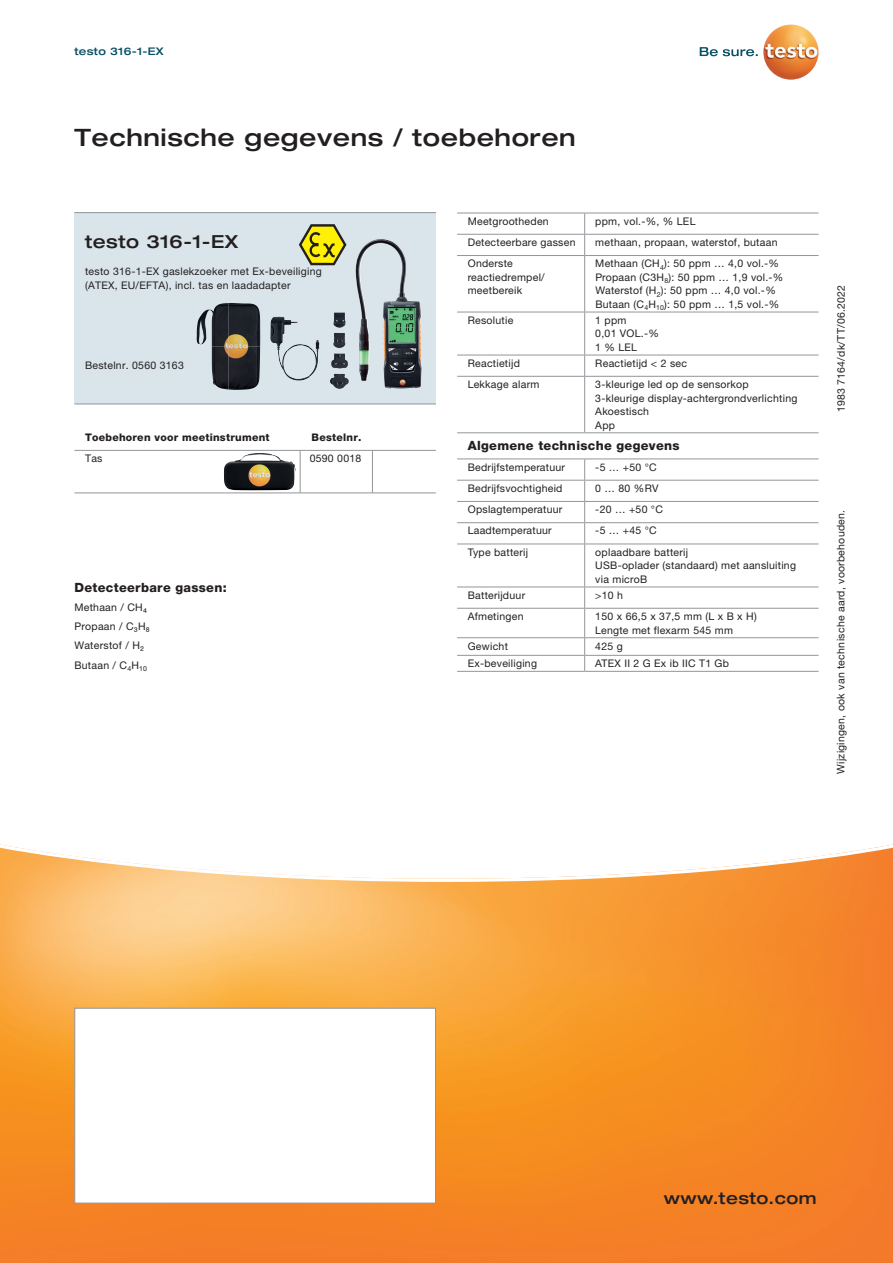
<style>
.page{position:relative;width:893px;height:1263px;background:#fff}
.page>*{position:absolute;margin:0;border:0;box-sizing:border-box;transform-origin:0 0}
.t1{font:500 expanded 24px "Helvetica Neue LTW1 G";letter-spacing:.025em;color:#231f20}
.t2{font:500 expanded 18px "Helvetica Neue LTW1 G";letter-spacing:.025em;color:#231f20}
.t3{font:500 expanded 16.5px "Helvetica Neue LTW1 G";letter-spacing:.025em;color:#231f20}
.t4{font:800 12.75px "Helvetica Neue LTW1 G";letter-spacing:.025em;color:#231f20}
.t5{font:10.5px/13.5px "Helvetica Neue LTW1 G";letter-spacing:.025em;color:#231f20}
.t6{font:800 10.5px "Helvetica Neue LTW1 G";letter-spacing:.025em;color:#231f20}
.t7{font:500 expanded 10.5px "Helvetica Neue LTW1 G";letter-spacing:.025em;color:#074f64}
</style>
<div class="page">
<div style="left:74px;top:213px;width:362px;height:191px;background:#d9e5eb"></div>
<hr style="left:74px;top:212px;width:362px;height:1px;background:#939598">
<hr style="left:74px;top:404px;width:362px;height:1px;background:#939598">
<img style="left:356px;top:239px;width:24px;height:47px">
<svg style="left:700px;top:47px;width:58px;height:9px"></svg>
<img style="left:763px;top:24px;width:56px;height:56px;border-radius:28px">
<svg style="left:0;top:844px;width:893px;height:419px;background:#f79e46"></svg>
<img style="left:270px;top:317px;width:39px;height:34px">
<img style="left:309px;top:313px;width:37px;height:64px">
<img style="left:278px;top:351px;width:31px;height:30px">
<img style="left:197px;top:303px;width:31px;height:41px">
<img style="left:228px;top:303px;width:32px;height:43px">
<img style="left:212px;top:346px;width:48px;height:44px">
<img style="left:224px;top:453px;width:72px;height:37px">
<svg style="left:584px;top:214px;width:1px;height:41px"></svg>
<hr style="left:584px;top:256px;width:1px;height:56px;background:#939598">
<hr style="left:584px;top:312px;width:1px;height:43px;background:#939598">
<svg style="left:584px;top:356px;width:1px;height:20px"></svg>
<hr style="left:584px;top:377px;width:1px;height:55px;background:#939598">
<hr style="left:457px;top:458px;width:128px;height:1px;background:#939598">
<hr style="left:585px;top:458px;width:234px;height:1px;background:#939598">
<hr style="left:457px;top:480px;width:128px;height:1px;background:#939598">
<hr style="left:585px;top:480px;width:234px;height:1px;background:#939598">
<hr style="left:457px;top:501px;width:128px;height:1px;background:#939598">
<hr style="left:585px;top:501px;width:234px;height:1px;background:#939598">
<hr style="left:457px;top:522px;width:128px;height:1px;background:#939598">
<hr style="left:585px;top:522px;width:234px;height:1px;background:#939598">
<svg style="left:584px;top:459px;width:1px;height:85px"></svg>
<hr style="left:457px;top:544px;width:128px;height:1px;background:#939598">
<hr style="left:585px;top:544px;width:234px;height:1px;background:#939598">
<hr style="left:584px;top:544px;width:1px;height:43px;background:#939598">
<hr style="left:457px;top:587px;width:128px;height:1px;background:#939598">
<hr style="left:585px;top:587px;width:234px;height:1px;background:#939598">
<hr style="left:457px;top:608px;width:128px;height:1px;background:#939598">
<hr style="left:585px;top:608px;width:234px;height:1px;background:#939598">
<hr style="left:457px;top:637px;width:128px;height:1px;background:#939598">
<hr style="left:585px;top:637px;width:234px;height:1px;background:#939598">
<hr style="left:457px;top:655px;width:128px;height:1px;background:#939598">
<hr style="left:585px;top:655px;width:234px;height:1px;background:#939598">
<svg style="left:584px;top:587px;width:1px;height:84px"></svg>
<hr style="left:457px;top:671px;width:128px;height:1px;background:#939598">
<hr style="left:585px;top:671px;width:234px;height:1px;background:#939598">
<hr style="left:457px;top:213px;width:128px;height:1px;background:#939598">
<hr style="left:585px;top:213px;width:234px;height:1px;background:#939598">
<hr style="left:457px;top:234px;width:128px;height:1px;background:#939598">
<hr style="left:585px;top:234px;width:234px;height:1px;background:#939598">
<hr style="left:457px;top:255px;width:128px;height:1px;background:#939598">
<hr style="left:585px;top:255px;width:234px;height:1px;background:#939598">
<hr style="left:457px;top:312px;width:128px;height:1px;background:#939598">
<hr style="left:585px;top:312px;width:234px;height:1px;background:#939598">
<hr style="left:457px;top:355px;width:128px;height:1px;background:#939598">
<hr style="left:585px;top:355px;width:234px;height:1px;background:#939598">
<hr style="left:457px;top:376px;width:128px;height:1px;background:#939598">
<hr style="left:585px;top:376px;width:234px;height:1px;background:#939598">
<hr style="left:457px;top:432px;width:128px;height:1px;background:#939598">
<hr style="left:585px;top:432px;width:234px;height:1px;background:#939598">
<div style="left:74px;top:1008px;width:362px;height:195px;background:#fff;border:1px solid #939598"></div>
<img style="left:299px;top:224px;width:48px;height:42px">
<hr style="left:74px;top:450px;width:362px;height:1px;background:#939598">
<hr style="left:74px;top:492px;width:362px;height:1px;background:#939598">
<hr style="left:300px;top:450px;width:1px;height:43px;background:#939598">
<hr style="left:372px;top:450px;width:1px;height:43px;background:#939598">
<p class="t7" style="left:74px;top:44px;width:91px">testo 316-1-EX</p>
<h1 class="t1" style="left:74px;top:122px;width:503px">Technische gegevens / toebehoren</h1>
<h2 class="t2" style="left:85px;top:230px;width:155px">testo 316-1-EX</h2>
<p class="t5" style="left:85px;top:265px;width:238px">testo 316-1-EX gaslekzoeker met Ex-beveiliging (ATEX, EU/EFTA), incl. tas en laadadapter</p>
<p class="t5" style="left:85px;top:359px;width:100px">Bestelnr. 0560 3163</p>
<p class="t6" style="left:85px;top:431px;width:186px">Toebehoren voor meetinstrument</p>
<p class="t6" style="left:311px;top:431px;width:51px">Bestelnr.</p>
<p class="t5" style="left:85px;top:452px;width:19px">Tas</p>
<p class="t5" style="left:310px;top:452px;width:53px">0590 0018</p>
<p class="t4" style="left:74px;top:580px;width:154px">Detecteerbare gassen:</p>
<p class="t5" style="left:74px;top:597px;width:77px;line-height:19.2px">Methaan / CH₄<br>Propaan / C₃H₈<br>Waterstof / H₂<br>Butaan / C<sub>4</sub>H<sub>10</sub></p>
<p class="t5" style="left:468px;top:214px;width:83px">Meetgrootheden</p>
<p class="t5" style="left:595px;top:214px;width:102px">ppm, vol.-%, % LEL</p>
<p class="t5" style="left:468px;top:235px;width:109px">Detecteerbare gassen</p>
<p class="t5" style="left:595px;top:235px;width:184px">methaan, propaan, waterstof, butaan</p>
<p class="t5" style="left:468px;top:257px;width:78px">Onderste reactiedrempel/ meetbereik</p>
<p class="t5" style="left:595px;top:257px;width:190px">Methaan (CH<sub>4</sub>): 50 ppm … 4,0 vol.-% Propaan (C3H<sub>8</sub>): 50 ppm … 1,9 vol.-% Waterstof (H<sub>2</sub>): 50 ppm … 4,0 vol.-% Butaan (C<sub>4</sub>H<sub>10</sub>): 50 ppm … 1,5 vol.-%</p>
<p class="t5" style="left:468px;top:313px;width:47px">Resolutie</p>
<p class="t5" style="left:595px;top:313px;width:65px">1 ppm<br>0,01 VOL.-%<br>1 % LEL</p>
<p class="t5" style="left:468px;top:356px;width:54px">Reactietijd</p>
<p class="t5" style="left:595px;top:356px;width:93px">Reactietijd &lt; 2 sec</p>
<p class="t5" style="left:468px;top:377px;width:73px">Lekkage alarm</p>
<p class="t5" style="left:595px;top:377px;width:204px">3-kleurige led op de sensorkop<br>3-kleurige display-achtergrondverlichting<br>Akoestisch<br>App</p>
<p class="t4" style="left:468px;top:438px;width:213px">Algemene technische gegevens</p>
<p class="t5" style="left:468px;top:460px;width:99px">Bedrijfstemperatuur</p>
<p class="t5" style="left:595px;top:460px;width:63px">-5 … +50 °C</p>
<p class="t5" style="left:468px;top:481px;width:96px">Bedrijfsvochtigheid</p>
<p class="t5" style="left:595px;top:481px;width:65px">0 … 80 %RV</p>
<p class="t5" style="left:468px;top:503px;width:96px">Opslagtemperatuur</p>
<p class="t5" style="left:595px;top:503px;width:69px">-20 … +50 °C</p>
<p class="t5" style="left:468px;top:524px;width:86px">Laadtemperatuur</p>
<p class="t5" style="left:595px;top:524px;width:63px">-5 … +45 °C</p>
<p class="t5" style="left:468px;top:545px;width:62px">Type batterij</p>
<p class="t5" style="left:595px;top:545px;width:202px">oplaadbare batterij<br>USB-oplader (standaard) met aansluiting via microB</p>
<p class="t5" style="left:468px;top:588px;width:59px">Batterijduur</p>
<p class="t5" style="left:595px;top:588px;width:29px">&gt;10 h</p>
<p class="t5" style="left:468px;top:609px;width:57px">Afmetingen</p>
<p class="t5" style="left:595px;top:609px;width:163px">150 x 66,5 x 37,5 mm (L x B x H)<br>Lengte met flexarm 545 mm</p>
<p class="t5" style="left:468px;top:639px;width:42px">Gewicht</p>
<p class="t5" style="left:595px;top:639px;width:29px">425 g</p>
<p class="t5" style="left:468px;top:656px;width:71px">Ex-beveiliging</p>
<p class="t5" style="left:595px;top:656px;width:135px">ATEX II 2 G Ex ib IIC T1 Gb</p>
<p class="t5" style="left:834px;top:412px;width:129px;rotate:-90deg">1983 7164/dk/TT/06.2022</p>
<p class="t5" style="left:834px;top:774px;width:266px;rotate:-90deg">Wijzigingen, ook van technische aard, voorbehouden.</p>
<h3 class="t3" style="left:664px;top:1187px;width:154px">www.testo.com</h3>
</div>
